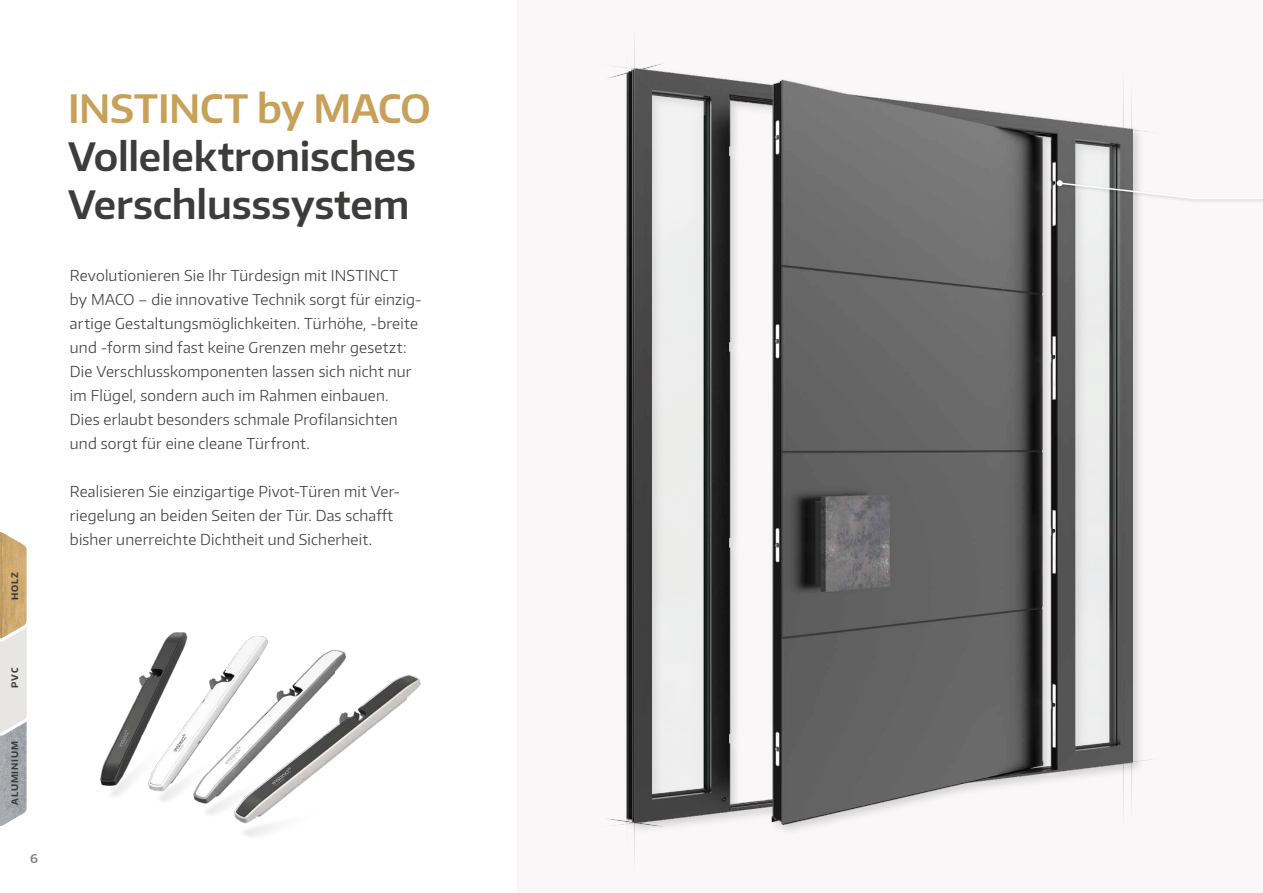
<style>
.page{position:relative;width:1263px;height:893px;background:#fff}
.page>*{position:absolute;margin:0;border:0;box-sizing:border-box;transform-origin:0 0}
.t1{font:600 39px/48px "Encode Sans Normal";letter-spacing:-.005em;color:#3c3c3b}
.t2{font:600 39px "Encode Sans Normal";letter-spacing:-.01em;color:#c7a05a}
.t3{font:300 15px/24px "Encode Sans Normal";letter-spacing:.015em;color:#3c3c3b}
.t4{font:600 12px "Encode Sans Normal";color:#000}
.t5{font:700 9px "Encode Sans Normal";letter-spacing:.1em;color:#3c3c3b}
</style>
<div class="page">
<div style="left:518px;top:0;width:745px;height:893px;background:#f9f7f7"></div>
<svg style="left:0;top:532px;width:27px;height:294px;background:#ccbea8"></svg>
<img style="left:15px;top:595px;width:406px;height:242px">
<div style="left:623px;top:65px;width:522px;height:771px;background:#000;opacity:.15"></div>
<img style="left:626px;top:68px;width:506px;height:757px">
<div style="left:1055px;top:178px;width:208px;height:25px;background:#000;opacity:.2"></div>
<svg style="left:1057px;top:180px;width:206px;height:20px"></svg>
<p class="t5" style="left:9px;top:600px;width:30px;rotate:-90deg">HOLZ</p>
<p class="t5" style="left:9px;top:688px;width:21px;rotate:-90deg">PVC</p>
<p class="t5" style="left:9px;top:805px;width:66px;rotate:-90deg">ALUMINIUM</p>
<p class="t4" style="left:30px;top:850px;width:9px">6</p>
<h1 class="t2" style="left:68px;top:83px;width:364px">INSTINCT by MACO</h1>
<h1 class="t1" style="left:68px;top:131px;width:349px">Vollelektronisches<br>Verschlusssystem</h1>
<p class="t3" style="left:70px;top:263px;width:353px">Revolutionieren Sie Ihr Türdesign mit INSTINCT<br>by MACO – die innovative Technik sorgt für einzig&shy;artige Gestaltungsmöglichkeiten. Türhöhe, -breite und -form sind fast keine Grenzen mehr gesetzt:<br>Die Verschlusskomponenten lassen sich nicht nur im Flügel, sondern auch im Rahmen einbauen.<br>Dies erlaubt besonders schmale Profilansichten und sorgt für eine cleane Türfront.</p>
<p class="t3" style="left:70px;top:479px;width:332px">Realisieren Sie einzigartige Pivot-Türen mit Ver&shy;riegelung an beiden Seiten der Tür. Das schafft bisher unerreichte Dichtheit und Sicherheit.</p>
</div>
